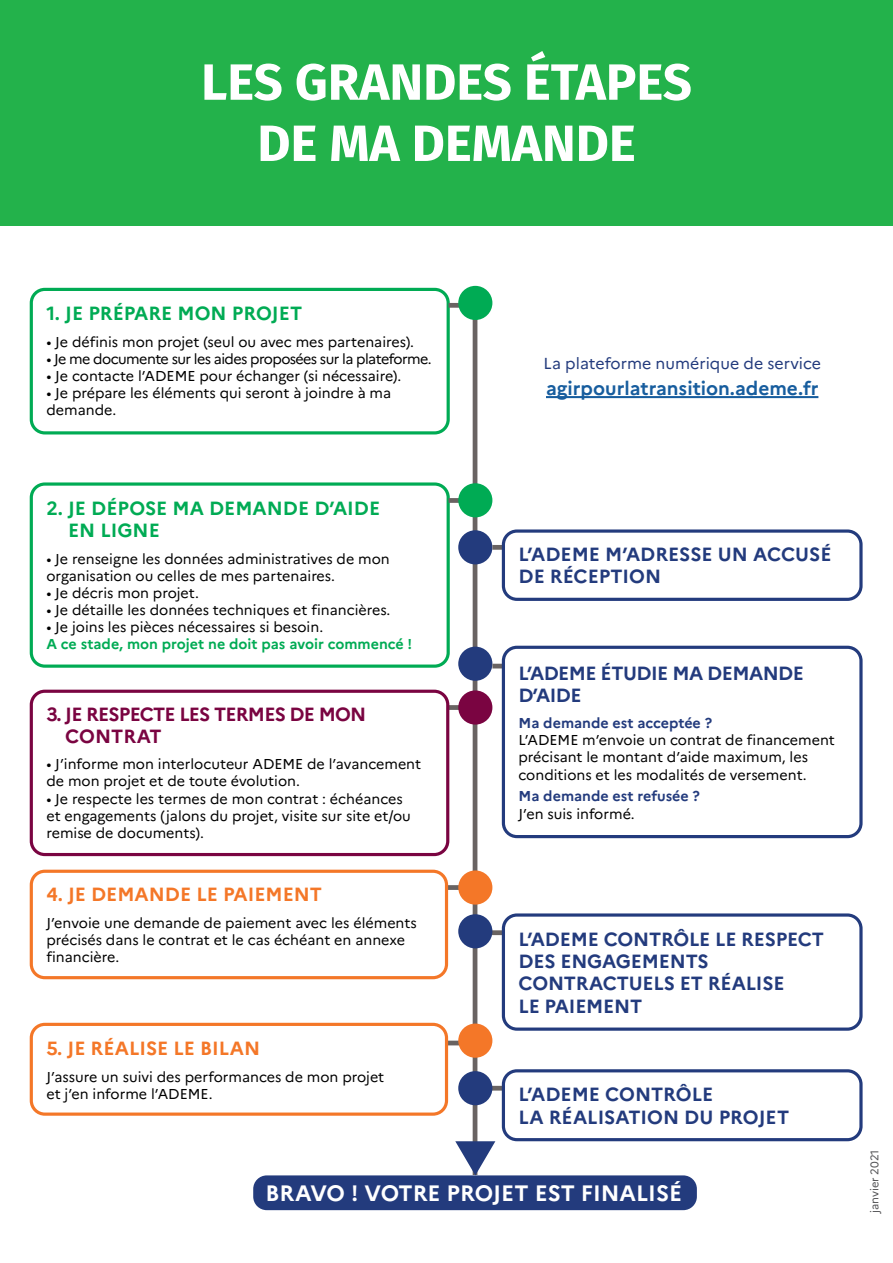
<style>
.page{position:relative;width:893px;height:1263px;background:#fff}
.page>*{position:absolute;margin:0;border:0;box-sizing:border-box;transform-origin:0 0}
.t1{font:700 51px "Fira Sans";color:#fff}
.t2{font:700 22.2px "Marianne";color:#fff}
.t3{font:700 19.05px/22.4px "Marianne";letter-spacing:-.01em;color:#233b7d}
.t4{font:700 19.05px/22.4px "Marianne";color:#00ab54}
.t5{font:700 19.05px "Marianne";color:#f47728}
.t6{font:700 19.05px/22.4px "Marianne";letter-spacing:-.04em;color:#7a0441}
.t7{font:700 19.05px "Marianne";color:#175d9e}
.t8{font:700 19.05px/22.4px "Marianne";letter-spacing:-.03em;color:#233b7d}
.t9{font:15.9px "Marianne";color:#233b7d}
.t10{font:14.25px/17.2px "Marianne";color:#000}
.t11{font:700 14.25px/17.2px "Marianne";color:#00ab54}
.t12{font:14.25px "Marianne";letter-spacing:-.04em;color:#000}
.t13{font:700 14.25px/17.2px "Marianne";color:#233b7d}
.t14{font:11.1px "Marianne";color:#535355}
.s1{font-weight:400;color:#000}
.s2{font-weight:700;color:#233b7d}
</style>
<div class="page">
<div style="left:0;top:0;width:893px;height:225px;background:#23b24b"></div>
<hr style="left:473px;top:293px;width:4px;height:882px;background:#696362">
<svg style="left:455px;top:1141px;width:40px;height:34px"></svg>
<div style="left:30px;top:288px;width:420px;height:146px;border:3px solid #00ab54;border-radius:14px"></div>
<div style="left:449px;top:303px;width:26px;height:5px;background:#696362"></div>
<div style="left:458px;top:286px;width:34px;height:34px;background:#00ab54;border-radius:50%"></div>
<div style="left:30px;top:482px;width:420px;height:186px;border:3px solid #00ab54;border-radius:14px"></div>
<div style="left:449px;top:498px;width:26px;height:5px;background:#696362"></div>
<div style="left:458px;top:483px;width:34px;height:34px;background:#00ab54;border-radius:50%"></div>
<div style="left:458px;top:530px;width:34px;height:34px;background:#233b7d;border-radius:50%"></div>
<div style="left:492px;top:545px;width:11px;height:5px;background:#696362"></div>
<div style="left:502px;top:529px;width:361px;height:72px;border:3px solid #233b7d;border-radius:14px"></div>
<div style="left:458px;top:647px;width:34px;height:34px;background:#233b7d;border-radius:50%"></div>
<hr style="left:492px;top:664px;width:108px;height:4px;background:#696362">
<div style="left:503px;top:647px;width:358px;height:189px;background:#fff;border-radius:14px"></div>
<div style="left:502px;top:646px;width:361px;height:192px;border:3px solid #233b7d;border-radius:14px"></div>
<div style="left:473px;top:930px;width:34px;height:5px;background:#696362"></div>
<div style="left:502px;top:913px;width:361px;height:118px;border:3px solid #233b7d;border-radius:14px"></div>
<div style="left:458px;top:914px;width:34px;height:34px;background:#233b7d;border-radius:50%"></div>
<div style="left:253px;top:1175px;width:444px;height:35px;background:#233b7d;border-radius:14px"></div>
<hr style="left:484px;top:1086px;width:118px;height:4px;background:#696362">
<div style="left:503px;top:1071px;width:358px;height:69px;background:#fff;border-radius:14px"></div>
<div style="left:502px;top:1069px;width:361px;height:72px;border:3px solid #233b7d;border-radius:14px"></div>
<div style="left:458px;top:1071px;width:34px;height:34px;background:#233b7d;border-radius:50%"></div>
<hr style="left:546px;top:396px;width:272px;height:2px;background:#175d9e">
<div style="left:447px;top:705px;width:27px;height:5px;background:#696362"></div>
<div style="left:458px;top:690px;width:34px;height:35px;background:#7a0441;border-radius:50%"></div>
<div style="left:30px;top:690px;width:419px;height:166px;border:3px solid #7a0441;border-radius:14px"></div>
<div style="left:445px;top:885px;width:27px;height:5px;background:#696362"></div>
<div style="left:458px;top:870px;width:34px;height:35px;background:#f47728;border-radius:50%"></div>
<div style="left:30px;top:870px;width:418px;height:109px;border:3px solid #f47728;border-radius:14px"></div>
<hr style="left:445px;top:1041px;width:34px;height:4px;background:#696362">
<div style="left:458px;top:1023px;width:34px;height:35px;background:#f47728;border-radius:50%"></div>
<div style="left:30px;top:1023px;width:418px;height:93px;border:3px solid #f47728;border-radius:14px"></div>
<p class="t1" style="left:201px;top:39px;width:492px">LES GRANDES ÉTAPES</p>
<p class="t1" style="left:257px;top:100px;width:380px">DE MA DEMANDE</p>
<p class="t4" style="left:46px;top:302px;width:257px">1. JE PRÉPARE MON PROJET</p>
<p class="t10" style="left:46px;top:333px;width:369px">• Je définis mon projet (seul ou avec mes partenaires).</p>
<p class="t12" style="left:46px;top:350px;width:387px">• Je me documente sur les aides proposées sur la plateforme.</p>
<p class="t10" style="left:46px;top:367px;width:356px">• Je contacte l’ADEME pour échanger (si nécessaire).</p>
<p class="t10" style="left:46px;top:384px;width:346px">• Je prépare les éléments qui seront à joindre à ma demande.</p>
<p class="t4" style="left:68px;top:497px;width:314px;text-indent:-22px">2. JE DÉPOSE MA DEMANDE D’AIDE<br>EN LIGNE</p>
<p class="t10" style="left:46px;top:550px;width:345px">• Je renseigne les données administratives de mon organisation ou celles de mes partenaires.</p>
<p class="t10" style="left:46px;top:584px;width:154px">• Je décris mon projet.</p>
<p class="t10" style="left:46px;top:601px;width:345px">• Je détaille les données techniques et financières.</p>
<p class="t11" style="left:46px;top:618px;width:367px"><span class="s1">• Je joins les pièces nécessaires si besoin.<br></span>A ce stade, mon projet ne doit pas avoir commencé !</p>
<p class="t6" style="left:65px;top:703px;width:303px;text-indent:-19px">3. JE RESPECTE LES TERMES DE MON<br>CONTRAT</p>
<p class="t10" style="left:46px;top:755px;width:376px">• J’informe mon interlocuteur ADEME de l’avancement de mon projet et de toute évolution.</p>
<p class="t10" style="left:46px;top:790px;width:366px">• Je respecte les termes de mon contrat : échéances et engagements (jalons du projet, visite sur site et/ou remise de documents).</p>
<p class="t5" style="left:46px;top:883px;width:277px">4. JE DEMANDE LE PAIEMENT</p>
<p class="t10" style="left:46px;top:914px;width:372px">J’envoie une demande de paiement avec les éléments précisés dans le contrat et le cas échéant en annexe financière.</p>
<p class="t5" style="left:46px;top:1037px;width:215px">5. JE RÉALISE LE BILAN</p>
<p class="t10" style="left:46px;top:1068px;width:339px">J’assure un suivi des performances de mon projet et j’en informe l’ADEME.</p>
<p class="t9" style="left:543px;top:354px;width:279px">La plateforme numérique de service</p>
<p class="t7" style="left:546px;top:376px;width:274px">agirpourlatransition.ademe.fr</p>
<p class="t3" style="left:518px;top:542px;width:315px">L’ADEME M’ADRESSE UN ACCUSÉ<br>DE RÉCEPTION</p>
<p class="t8" style="left:518px;top:662px;width:287px">L’ADEME ÉTUDIE MA DEMANDE<br>D’AIDE</p>
<p class="t10" style="left:518px;top:714px;width:318px"><span class="s2">Ma demande est acceptée ?<br></span>L’ADEME m’envoie un contrat de financement précisant le montant d’aide maximum, les conditions et les modalités de versement.</p>
<p class="t13" style="left:518px;top:788px;width:183px">Ma demande est refusée ?<br><span class="s1">J’en suis informé.</span></p>
<p class="t3" style="left:518px;top:928px;width:307px">L’ADEME CONTRÔLE LE RESPECT<br>DES ENGAGEMENTS<br>CONTRACTUELS ET RÉALISE<br>LE PAIEMENT</p>
<p class="t3" style="left:518px;top:1083px;width:272px">L’ADEME CONTRÔLE<br>LA RÉALISATION DU PROJET</p>
<p class="t2" style="left:266px;top:1180px;width:418px">BRAVO ! VOTRE PROJET EST FINALISÉ</p>
<p class="t14" style="left:868px;top:1213px;width:65px;rotate:-90deg">janvier 2021</p>
</div>
